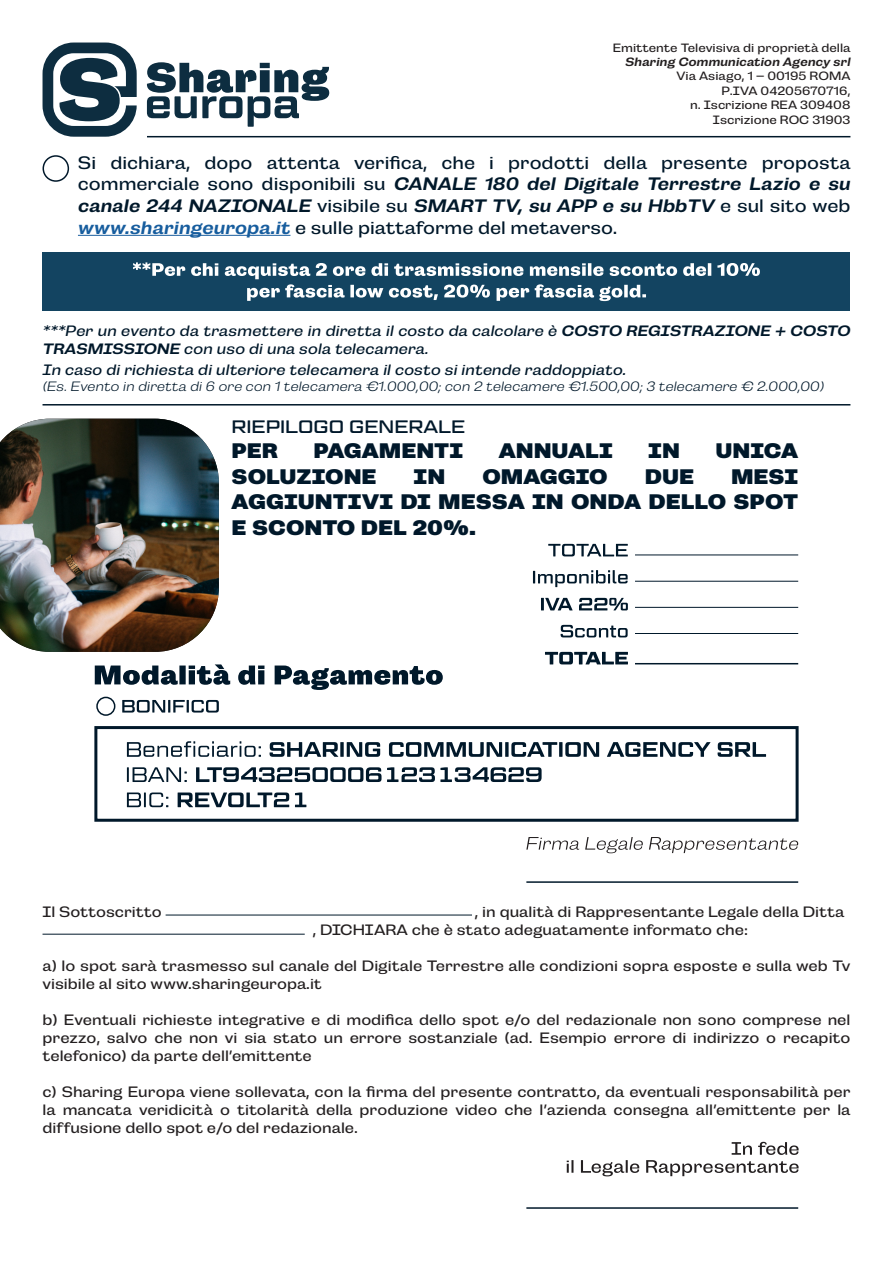
<style>
.page{position:relative;width:893px;height:1263px;background:#fff}
.page>*{position:absolute;margin:0;border:0;box-sizing:border-box;transform-origin:0 0}
.t1{font:900 21px/25.5px "Campaign";color:#00182a;text-align:justify}
.t2{font:18px/21.6px "Campaign";color:#00182a;text-align:justify}
.t3{font:18px "Geom Graphic";color:#00182a}
.t4{font:15px/18px "Campaign";color:#231f20;text-align:justify}
.t5{font:italic 15px/18px "Campaign";color:#00182a}
.t6{font:italic 300 13.5px "Campaign";color:#00182a}
.t7{font:12px "Campaign";color:#231f20}
.t8{font:italic 500 12px "Campaign";color:#231f20}
.s1{font-weight:500;font-style:italic}
.s2{font-weight:500;font-style:italic;color:#175d9e}
.s3{font-weight:500}
</style>
<div class="page">
<div style="left:43px;top:252px;width:807px;height:59px;background:#134461"></div>
<svg style="left:43px;top:43px;width:94px;height:94px"></svg>
<svg style="left:147px;top:62px;width:182px;height:65px"></svg>
<hr style="left:147px;top:136px;width:703px;height:1px;background:#00182a">
<hr style="left:43px;top:404px;width:807px;height:1px;background:#00182a">
<svg style="left:567px;top:1142px;width:232px;height:34px"></svg>
<svg style="left:526px;top:837px;width:272px;height:16px"></svg>
<svg style="left:127px;top:792px;width:179px;height:15px"></svg>
<svg style="left:127px;top:767px;width:415px;height:15px"></svg>
<svg style="left:127px;top:741px;width:639px;height:16px"></svg>
<svg style="left:122px;top:700px;width:97px;height:12px"></svg>
<svg style="left:95px;top:664px;width:348px;height:26px"></svg>
<svg style="left:545px;top:652px;width:83px;height:12px"></svg>
<svg style="left:561px;top:625px;width:67px;height:12px"></svg>
<svg style="left:541px;top:598px;width:87px;height:12px"></svg>
<svg style="left:533px;top:570px;width:95px;height:17px"></svg>
<svg style="left:548px;top:544px;width:80px;height:12px"></svg>
<div style="left:43px;top:155px;width:26px;height:27px;border:2px solid #00182a;border-radius:50%"></div>
<div style="left:96px;top:697px;width:19px;height:19px;border:2px solid #00182a;border-radius:50%"></div>
<hr style="left:78px;top:235px;width:212px;height:1px;background:#175d9e">
<svg style="left:133px;top:262px;width:627px;height:39px"></svg>
<hr style="left:635px;top:555px;width:163px;height:1px;background:#00182a">
<hr style="left:635px;top:581px;width:163px;height:1px;background:#00182a">
<hr style="left:635px;top:607px;width:163px;height:1px;background:#00182a">
<hr style="left:635px;top:633px;width:163px;height:1px;background:#00182a">
<hr style="left:635px;top:663px;width:163px;height:1px;background:#00182a">
<hr style="left:526px;top:881px;width:272px;height:2px;background:#00182a">
<hr style="left:526px;top:1207px;width:272px;height:2px;background:#00182a">
<hr style="left:166px;top:915px;width:306px;height:1px;background:#00182a">
<hr style="left:43px;top:934px;width:262px;height:1px;background:#00182a">
<div style="left:94px;top:726px;width:705px;height:96px;border:3px solid #00182a"></div>
<img style="left:0;top:419px;width:219px;height:233px">
<p class="t7" style="left:613px;top:41px;width:239px">Emittente Televisiva di proprietà della</p>
<p class="t8" style="left:625px;top:55px;width:227px">Sharing Communication Agency srl</p>
<p class="t7" style="left:677px;top:69px;width:175px">Via Asiago, 1 – 00195 ROMA</p>
<p class="t7" style="left:722px;top:84px;width:130px">P.IVA 04205670716,</p>
<p class="t7" style="left:690px;top:98px;width:162px">n. Iscrizione REA 309408</p>
<p class="t7" style="left:713px;top:113px;width:139px">Iscrizione ROC 31903</p>
<p class="t2" style="left:78px;top:152px;width:774px">Si dichiara, dopo attenta verifica, che i prodotti della presente proposta commerciale sono disponibili su <span class="s1">CANALE 180 del Digitale Terrestre Lazio e su canale 244 NAZIONALE</span> visibile su <span class="s1">SMART TV, su APP e su HbbTV</span> e sul sito web <span class="s2">www.sharingeuropa.it</span> e sulle piattaforme del metaverso.</p>
<p class="t5" style="left:43px;top:321px;width:809px">***Per un evento da trasmettere in diretta il costo da calcolare è <span class="s3">COSTO REGISTRAZIONE + COSTO<br>TRASMISSIONE</span> con uso di una sola telecamera.</p>
<p class="t5" style="left:43px;top:361px;width:585px">In caso di richiesta di ulteriore telecamera il costo si intende raddoppiato.</p>
<p class="t6" style="left:43px;top:379px;width:783px">(Es. Evento in diretta di 6 ore con 1 telecamera €1.000,00; con 2 telecamere €1.500,00; 3 telecamere € 2.000,00)</p>
<p class="t3" style="left:232px;top:415px;width:235px">RIEPILOGO GENERALE</p>
<p class="t1" style="left:232px;top:438px;width:48px">PER</p>
<p class="t1" style="left:313px;top:438px;width:151px">PAGAMENTI</p>
<p class="t1" style="left:499px;top:438px;width:116px">ANNUALI</p>
<p class="t1" style="left:648px;top:438px;width:33px">IN</p>
<p class="t1" style="left:715px;top:438px;width:84px">UNICA</p>
<p class="t1" style="left:232px;top:463px;width:146px">SOLUZIONE</p>
<p class="t1" style="left:414px;top:463px;width:33px">IN</p>
<p class="t1" style="left:482px;top:463px;width:127px">OMAGGIO</p>
<p class="t1" style="left:645px;top:463px;width:51px">DUE</p>
<p class="t1" style="left:232px;top:463px;width:568px;text-indent:499px">MESI AGGIUNTIVI DI MESSA IN ONDA DELLO SPOT E SCONTO DEL 20%.</p>
<p class="t4" style="left:43px;top:903px;width:121px">Il Sottoscritto</p>
<p class="t4" style="left:475px;top:903px;width:371px">, in qualità di Rappresentante Legale della Ditta</p>
<p class="t4" style="left:313px;top:921px;width:437px">, DICHIARA che è stato adeguatamente informato che:</p>
<p class="t4" style="left:43px;top:957px;width:809px">a) lo spot sarà trasmesso sul canale del Digitale Terrestre alle condizioni sopra esposte e sulla web Tv visibile al sito www.sharingeuropa.it</p>
<p class="t4" style="left:43px;top:1011px;width:809px">b) Eventuali richieste integrative e di modifica dello spot e/o del redazionale non sono comprese nel prezzo, salvo che non vi sia stato un errore sostanziale (ad. Esempio errore di indirizzo o recapito telefonico) da parte dell’emittente</p>
<p class="t4" style="left:43px;top:1083px;width:809px">c) Sharing Europa viene sollevata, con la firma del presente contratto, da eventuali responsabilità per la mancata veridicità o titolarità della produzione video che l’azienda consegna all’emittente per la diffusione dello spot e/o del redazionale.</p>
</div>
